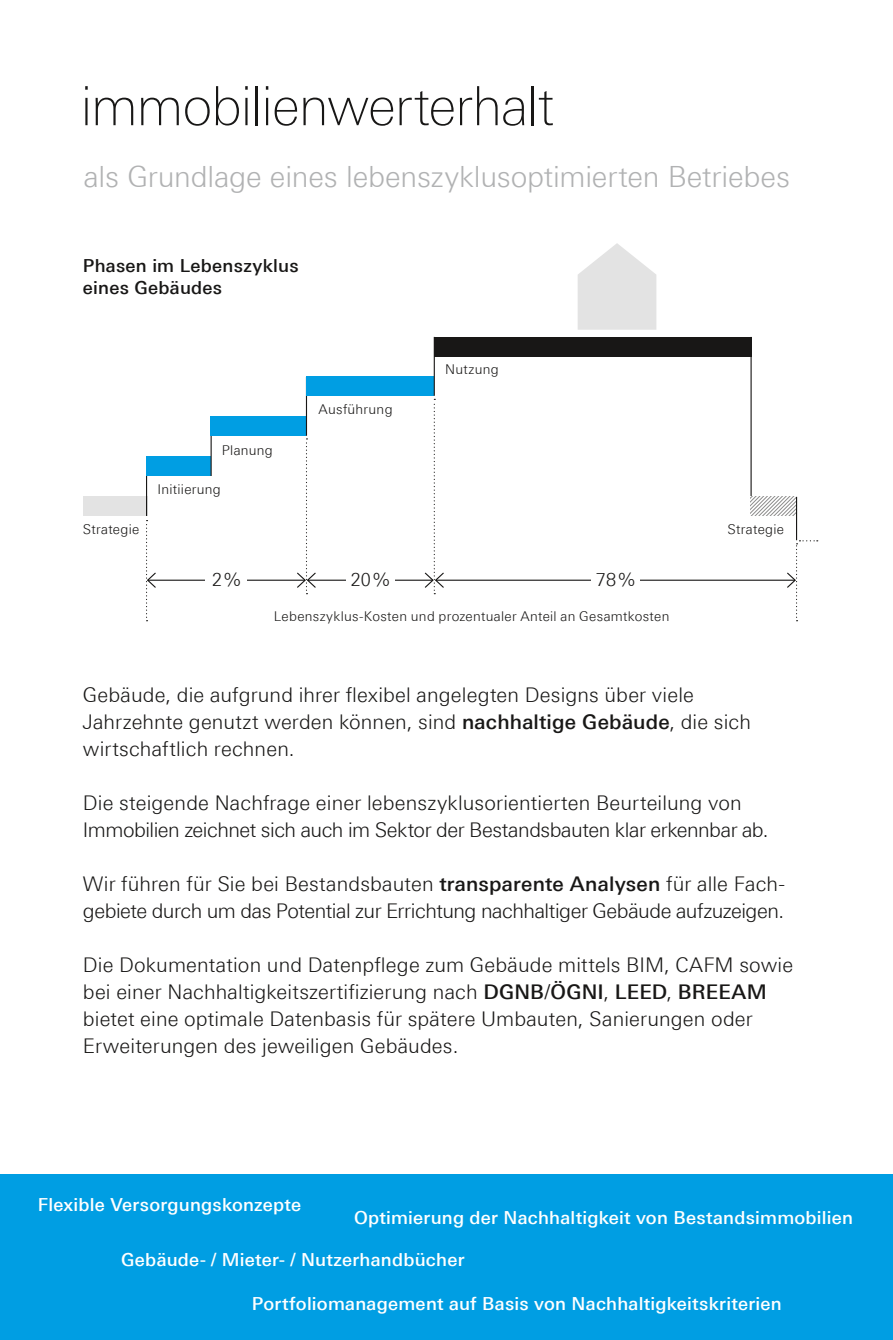
<style>
.page{position:relative;width:893px;height:1340px;background:#fff}
.page>*{position:absolute;margin:0;border:0;box-sizing:border-box;transform-origin:0 0}
.t1{font:100 54px "Linotype Univers 230";letter-spacing:-.015em;color:#181716}
.t2{font:300 29.25px "ATP Univers";letter-spacing:-.005em;color:#b1b2b3}
.t3{font:300 20.25px/27px "ATP Univers";letter-spacing:.005em;color:#181716}
.t4{font:300 20.25px/27px "ATP Univers";letter-spacing:-.02em;color:#181716}
.t5{font:500 18px "ATP Univers";letter-spacing:.015em;color:#fff}
.t6{font:500 18px/22.5px "ATP Univers";letter-spacing:.015em;color:#181716}
.t7{font:300 18px "ATP Univers";color:#181716}
.t8{font:300 13.5px "ATP Univers";letter-spacing:.02em;color:#181716}
.s1{font-weight:500}
</style>
<div class="page">
<svg style="left:578px;top:243px;width:78px;height:87px"></svg>
<div style="left:434px;top:337px;width:318px;height:19px;background:#181716"></div>
<div style="left:83px;top:497px;width:64px;height:19px;background:#e3e3e3"></div>
<hr style="left:436px;top:579px;width:359px;height:2px;background:#181716">
<hr style="left:308px;top:579px;width:125px;height:2px;background:#181716">
<hr style="left:148px;top:579px;width:157px;height:2px;background:#181716">
<svg style="left:786px;top:540px;width:32px;height:81px"></svg>
<svg style="left:146px;top:520px;width:11px;height:101px"></svg>
<svg style="left:296px;top:438px;width:21px;height:156px"></svg>
<svg style="left:423px;top:399px;width:22px;height:195px"></svg>
<div style="left:206px;top:573px;width:41px;height:13px;background:#fff"></div>
<div style="left:346px;top:573px;width:48px;height:13px;background:#fff"></div>
<div style="left:591px;top:573px;width:48px;height:13px;background:#fff"></div>
<hr style="left:750px;top:337px;width:2px;height:179px;background:#181716">
<hr style="left:146px;top:457px;width:1px;height:59px;background:#181716">
<div style="left:146px;top:457px;width:65px;height:19px;background:#009ee3"></div>
<hr style="left:211px;top:417px;width:1px;height:59px;background:#181716">
<div style="left:210px;top:416px;width:96px;height:20px;background:#009ee3"></div>
<hr style="left:306px;top:377px;width:1px;height:59px;background:#181716">
<div style="left:306px;top:376px;width:128px;height:20px;background:#009ee3"></div>
<hr style="left:434px;top:337px;width:1px;height:59px;background:#181716">
<svg style="left:750px;top:497px;width:46px;height:19px"></svg>
<hr style="left:796px;top:497px;width:1px;height:43px;background:#181716">
<div style="left:0;top:1174px;width:893px;height:165px;background:#009ee3"></div>
<h1 class="t1" style="left:81px;top:75px;width:475px">immobilienwerterhalt</h1>
<h2 class="t2" style="left:84px;top:159px;width:708px">als Grundlage eines lebenszyklusoptimierten Betriebes</h2>
<p class="t6" style="left:83px;top:254px;width:217px">Phasen im Lebenszyklus eines Gebäudes</p>
<p class="t8" style="left:83px;top:521px;width:58px">Strategie</p>
<p class="t8" style="left:222px;top:442px;width:53px">Planung</p>
<p class="t8" style="left:158px;top:481px;width:65px">Initiierung</p>
<p class="t8" style="left:319px;top:401px;width:75px">Ausführung</p>
<p class="t8" style="left:445px;top:362px;width:55px">Nutzung</p>
<p class="t7" style="left:212px;top:569px;width:30px">2%</p>
<p class="t7" style="left:351px;top:569px;width:40px">20%</p>
<p class="t7" style="left:596px;top:569px;width:40px">78%</p>
<p class="t8" style="left:274px;top:608px;width:397px">Lebenszyklus-Kosten und prozentualer Anteil an Gesamtkosten</p>
<p class="t8" style="left:728px;top:521px;width:58px">Strategie</p>
<p class="t3" style="left:83px;top:681px;width:670px">Gebäude, die aufgrund ihrer flexibel angelegten Designs über viele<br>Jahrzehnte genutzt werden können, sind <span class="s1">nachhaltige Gebäude</span>, die sich wirtschaftlich rechnen.</p>
<p class="t3" style="left:83px;top:789px;width:687px">Die steigende Nachfrage einer lebenszyklusorientierten Beurteilung von<br>Immobilien zeichnet sich auch im Sektor der Bestandsbauten klar erkennbar ab.</p>
<p class="t4" style="left:83px;top:870px;width:704px">Wir führen für Sie bei Bestandsbauten <span class="s1">transparente Analysen</span> für alle Fach&shy;gebiete durch um das Potential zur Errichtung nachhaltiger Gebäude aufzuzeigen.</p>
<p class="t3" style="left:83px;top:951px;width:712px">Die Dokumentation und Datenpflege zum Gebäude mittels BIM, CAFM sowie bei einer Nachhaltigkeitszertifizierung nach <span class="s1">DGNB</span>/<span class="s1">ÖGNI</span>, <span class="s1">LEED</span>, <span class="s1">BREEAM </span>bietet eine optimale Datenbasis für spätere Umbauten, Sanierungen oder Erweiterungen des jeweiligen Gebäudes.</p>
<p class="t5" style="left:38px;top:1194px;width:265px">Flexible Versorgungskonzepte</p>
<p class="t5" style="left:354px;top:1206px;width:501px">Optimierung der Nachhaltigkeit von Bestandsimmobilien</p>
<p class="t5" style="left:121px;top:1249px;width:345px">Gebäude- / Mieter- / Nutzerhandbücher</p>
<p class="t5" style="left:252px;top:1293px;width:532px">Portfoliomanagement auf Basis von Nachhaltigkeitskriterien</p>
</div>
